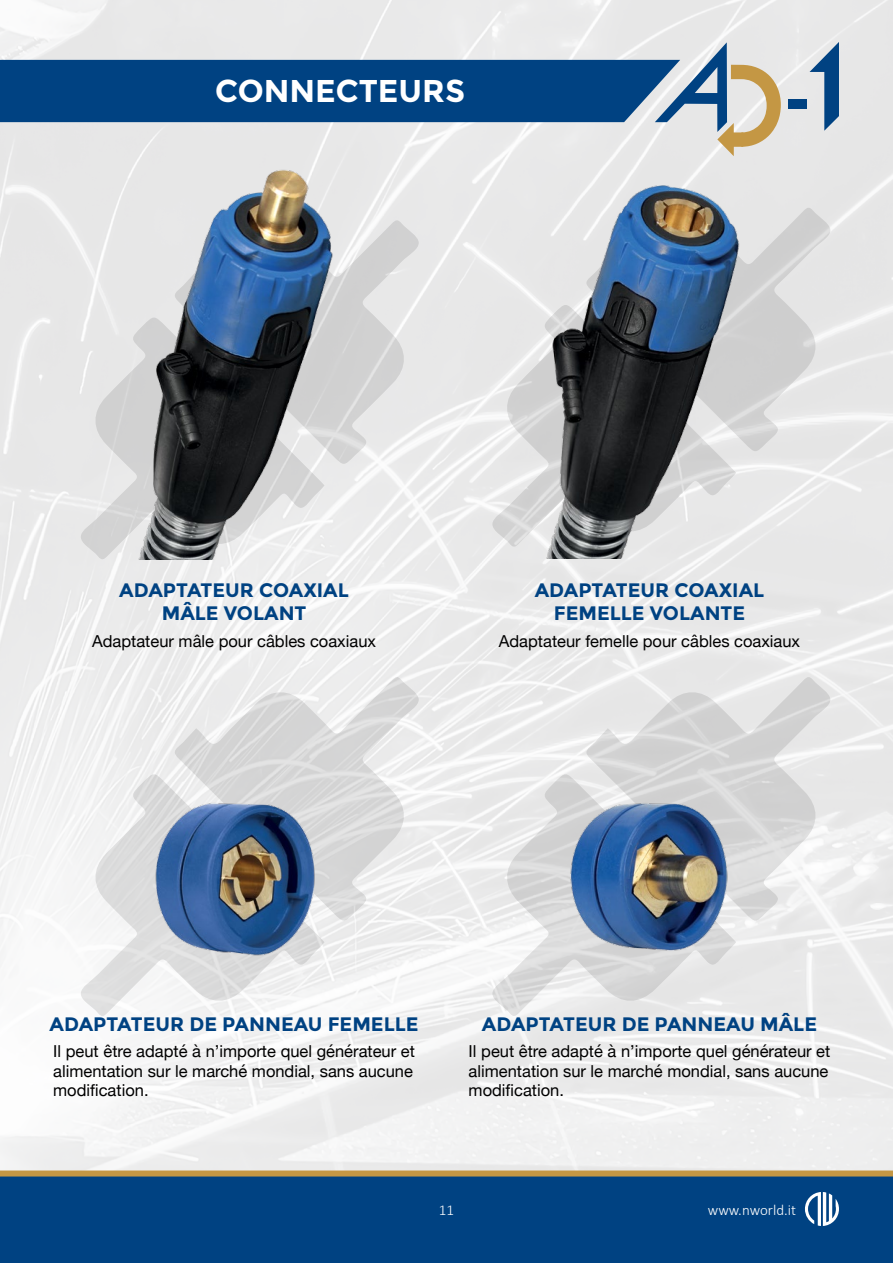
<style>
.page{position:relative;width:893px;height:1263px;background:#fff}
.page>*{position:absolute;margin:0;border:0;box-sizing:border-box;transform-origin:0 0}
.t1{font:700 31.5px "Montserrat";color:#fff}
.t2{font:700 19.5px/23.4px "Montserrat";color:#004282;text-align:center}
.t3{font:16.5px/19.8px "Helvetica Neue";color:#000;text-align:justify}
.t4{font:300 15px "Calibri";color:#fff}
</style>
<div class="page">
<img style="left:0;top:0;width:893px;height:1170px">
<div style="left:0;top:1176px;width:893px;height:87px;background:#004282"></div>
<div style="left:0;top:1170px;width:893px;height:6px;background:#c49744"></div>
<svg style="left:805px;top:1192px;width:34px;height:34px"></svg>
<svg style="left:354px;top:219px;width:65px;height:246px;background:#e0e0e0"></svg>
<svg style="left:80px;top:316px;width:245px;height:245px;background:#e3e3e3"></svg>
<svg style="left:173px;top:676px;width:246px;height:246px"></svg>
<svg style="left:80px;top:773px;width:245px;height:244px"></svg>
<svg style="left:585px;top:676px;width:246px;height:246px;background:#dfe0e0"></svg>
<svg style="left:492px;top:773px;width:244px;height:244px;fill:#e6e6e6"></svg>
<svg style="left:764px;top:206px;width:67px;height:247px;background:#ddd"></svg>
<svg style="left:492px;top:303px;width:43px;height:245px;background:#e4e4e4"></svg>
<div style="left:789px;top:99px;width:18px;height:10px;background:#004282"></div>
<svg style="left:809px;top:42px;width:30px;height:89px;background:#7f9dba"></svg>
<svg style="left:0;top:42px;width:781px;height:114px;background:#7796b3"></svg>
<div style="left:733px;top:132px;width:10px;height:15px;background:#c49744"></div>
<img style="left:150px;top:794px;width:168px;height:166px">
<img style="left:565px;top:794px;width:169px;height:167px">
<img style="left:114px;top:151px;width:240px;height:409px">
<img style="left:535px;top:169px;width:229px;height:390px">
<h1 class="t1" style="left:215px;top:72px;width:252px">CONNECTEURS</h1>
<p class="t2" style="left:119px;top:578px;width:231px">ADAPTATEUR COAXIAL<br>MÂLE VOLANT</p>
<p class="t3" style="left:92px;top:632px;width:285px">Adaptateur mâle pour câbles coaxiaux</p>
<p class="t2" style="left:535px;top:578px;width:231px">ADAPTATEUR COAXIAL<br>FEMELLE VOLANTE</p>
<p class="t3" style="left:499px;top:632px;width:303px">Adaptateur femelle pour câbles coaxiaux</p>
<p class="t2" style="left:50px;top:1012px;width:371px">ADAPTATEUR DE PANNEAU FEMELLE</p>
<p class="t2" style="left:482px;top:1012px;width:337px">ADAPTATEUR DE PANNEAU MÂLE</p>
<p class="t3" style="left:53px;top:1042px;width:363px">Il peut être adapté à n’importe quel générateur et alimentation sur le marché mondial, sans aucune modification.</p>
<p class="t3" style="left:469px;top:1042px;width:363px">Il peut être adapté à n’importe quel générateur et alimentation sur le marché mondial, sans aucune modification.</p>
<p class="t4" style="left:439px;top:1201px;width:17px">11</p>
<p class="t4" style="left:708px;top:1201px;width:90px">www.nworld.it</p>
</div>
